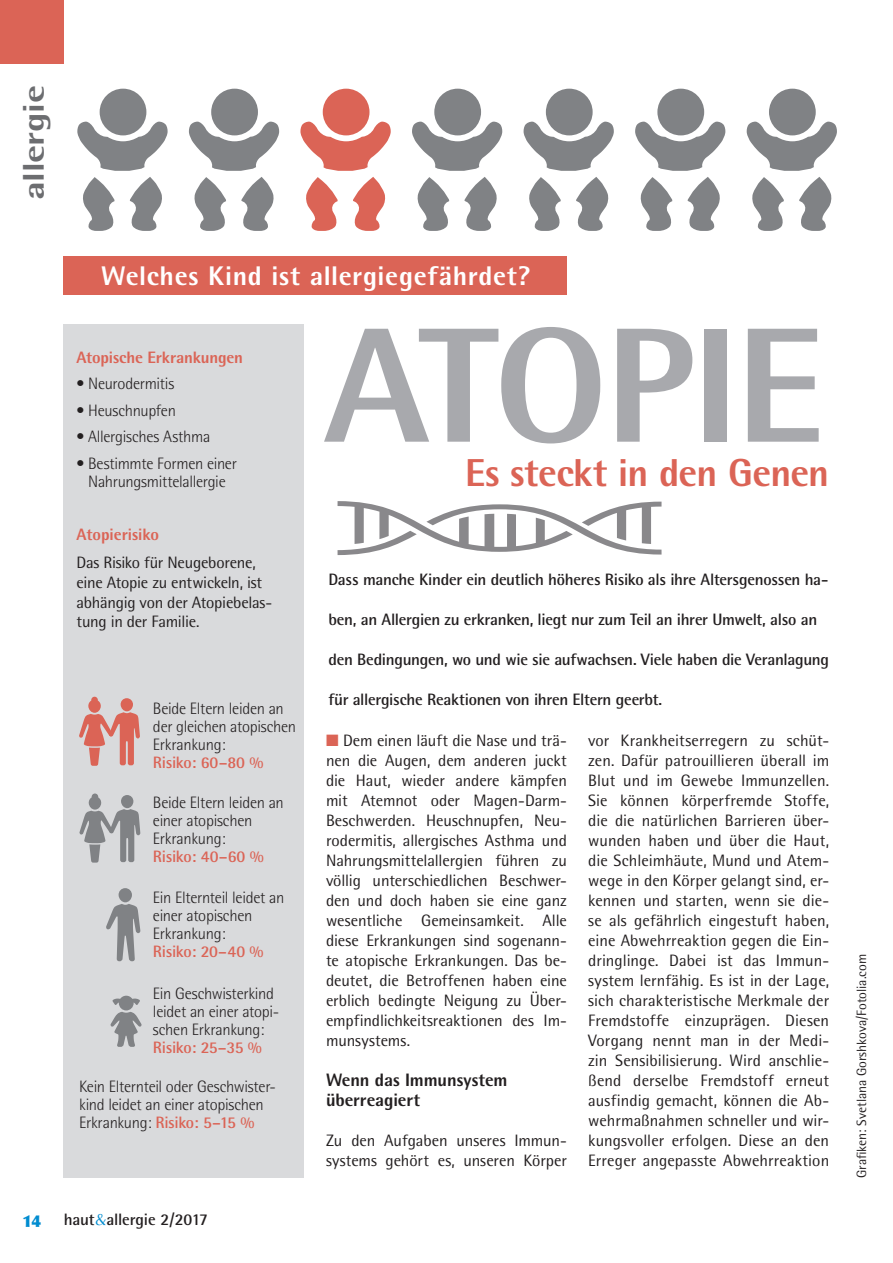
<style>
.page{position:relative;width:893px;height:1263px;background:#fff}
.page>*{position:absolute;margin:0;border:0;box-sizing:border-box;transform-origin:0 0}
.t1{font:800 163.65px "Rotis Semi Sans";letter-spacing:-.02em;color:#a8a9ad;scale:1.05 1}
.t2{font:800 39px "Rotis Semi Sans";letter-spacing:-.015em;color:#db6456}
.t3{font:800 30px "Rotis Semi Sans";letter-spacing:-.01em;color:#6c6d70;scale:1.25 1}
.t4{font:800 27px "Rotis Semi Sans";letter-spacing:.025em;color:#fff}
.t5{font:800 18px/20px "Rotis Semi Sans";letter-spacing:-.005em;color:#231f20}
.t6{font:16.5px/20px "Rotis Semi Sans";letter-spacing:-.01em;color:#231f20;text-align:justify}
.t7{font:300 16.5px/18px "Rotis Semi Sans";letter-spacing:-.015em;color:#231f20}
.t8{font:700 16.5px "Rotis Semi Sans";letter-spacing:-.02em;color:#231f20}
.t9{font:700 16.5px "Rotis Semi Sans";letter-spacing:-.025em;color:#db6456}
.t10{font:800 16.5px "Rotis Semi Sans";letter-spacing:-.01em;color:#db6456}
.t11{font:900 16.5px "Optima";color:#008cd0}
.t12{font:13.5px "Rotis Semi Sans";color:#231f20}
.s1{font-weight:700;color:#db6456}
.s2{color:#db6456}
.s3{font-family:"Optima";font-weight:400;color:#008cd0}
</style>
<div class="page">
<div style="left:100px;top:89px;width:46px;height:46px;background:#808285;border-radius:50%"></div>
<svg style="left:130px;top:177px;width:32px;height:54px"></svg>
<svg style="left:83px;top:177px;width:32px;height:54px"></svg>
<svg style="left:77px;top:122px;width:91px;height:49px"></svg>
<div style="left:211px;top:89px;width:47px;height:46px;background:#808285;border-radius:50%"></div>
<svg style="left:241px;top:177px;width:33px;height:54px"></svg>
<svg style="left:194px;top:177px;width:32px;height:54px"></svg>
<svg style="left:189px;top:122px;width:90px;height:49px"></svg>
<div style="left:323px;top:89px;width:46px;height:46px;background:#db6456;border-radius:50%"></div>
<svg style="left:353px;top:177px;width:33px;height:54px"></svg>
<svg style="left:306px;top:177px;width:32px;height:54px"></svg>
<svg style="left:300px;top:122px;width:91px;height:49px"></svg>
<div style="left:434px;top:89px;width:47px;height:46px;background:#808285;border-radius:50%"></div>
<svg style="left:464px;top:177px;width:33px;height:54px"></svg>
<svg style="left:417px;top:177px;width:32px;height:54px"></svg>
<svg style="left:412px;top:122px;width:91px;height:49px"></svg>
<div style="left:546px;top:89px;width:47px;height:46px;background:#808285;border-radius:50%"></div>
<svg style="left:576px;top:177px;width:33px;height:54px"></svg>
<svg style="left:529px;top:177px;width:32px;height:54px"></svg>
<svg style="left:523px;top:122px;width:91px;height:49px"></svg>
<div style="left:657px;top:89px;width:47px;height:46px;background:#808285;border-radius:50%"></div>
<svg style="left:688px;top:177px;width:32px;height:54px"></svg>
<svg style="left:640px;top:177px;width:32px;height:54px"></svg>
<svg style="left:635px;top:122px;width:91px;height:49px"></svg>
<div style="left:769px;top:89px;width:47px;height:46px;background:#808285;border-radius:50%"></div>
<svg style="left:799px;top:177px;width:33px;height:54px"></svg>
<svg style="left:752px;top:177px;width:32px;height:54px"></svg>
<svg style="left:746px;top:122px;width:91px;height:49px"></svg>
<svg style="left:338px;top:501px;width:324px;height:54px"></svg>
<div style="left:64px;top:324px;width:240px;height:854px;background:#d9dadc"></div>
<svg style="left:79px;top:793px;width:61px;height:70px"></svg>
<svg style="left:79px;top:697px;width:61px;height:69px"></svg>
<svg style="left:106px;top:904px;width:35px;height:57px"></svg>
<div style="left:118px;top:888px;width:14px;height:14px;background:#808285;border-radius:50%"></div>
<svg style="left:110px;top:996px;width:32px;height:51px"></svg>
<div style="left:0;top:0;width:64px;height:64px;background:#db6456"></div>
<div style="left:63px;top:256px;width:503px;height:39px;background:#db6456"></div>
<h3 class="t3" style="left:15px;top:200px;width:93px;rotate:-90deg">allergie</h3>
<h3 class="t4" style="left:101px;top:259px;width:430px">Welches Kind ist allergiegefährdet?</h3>
<p class="t10" style="left:77px;top:346px;width:168px">Atopische Erkrankungen</p>
<p class="t7" style="left:77px;top:374px;width:99px">• Neurodermitis</p>
<p class="t7" style="left:77px;top:401px;width:101px">• Heuschnupfen</p>
<p class="t7" style="left:77px;top:427px;width:135px">• Allergisches Asthma</p>
<p class="t7" style="left:77px;top:454px;width:162px;text-align:center">• Bestimmte Formen einer<br>Nahrungsmittelallergie</p>
<p class="t10" style="left:77px;top:524px;width:84px">Atopierisiko</p>
<p class="t6" style="left:77px;top:552px;width:197px;text-align:left">Das Risiko für Neugeborene, eine Atopie zu entwickeln, ist abhängig von der Atopiebelas&shy;tung in der Familie.</p>
<p class="t7" style="left:153px;top:699px;width:145px">Beide Eltern leiden an der gleichen atopischen<br>Erkrankung:</p>
<p class="t9" style="left:153px;top:752px;width:112px">Risiko: 60–80 %</p>
<p class="t7" style="left:153px;top:793px;width:132px">Beide Eltern leiden an einer atopischen<br>Erkrankung:</p>
<p class="t9" style="left:153px;top:846px;width:112px">Risiko: 40–60 %</p>
<p class="t7" style="left:153px;top:888px;width:133px">Ein Elternteil leidet an einer atopischen<br>Erkrankung:</p>
<p class="t9" style="left:153px;top:941px;width:112px">Risiko: 20–40 %</p>
<p class="t7" style="left:153px;top:985px;width:128px">Ein Geschwisterkind leidet an einer atopi&shy;schen Erkrankung:</p>
<p class="t9" style="left:153px;top:1038px;width:110px">Risiko: 25–35 %</p>
<p class="t7" style="left:79px;top:1077px;width:198px">Kein Elternteil oder Geschwister&shy;kind leidet an einer atopischen<br>Erkrankung: <span class="s1">Risiko: 5–15 %</span></p>
<h1 class="t1" style="left:324px;top:282px;width:478px">ATOPIE</h1>
<h2 class="t2" style="left:465px;top:448px;width:366px">Es steckt in den Genen</h2>
<p class="t8" style="left:328px;top:569px;width:501px">Dass manche Kinder ein deutlich höheres Risiko als ihre Altersgenossen ha-</p>
<p class="t8" style="left:328px;top:609px;width:490px">ben, an Allergien zu erkranken, liegt nur zum Teil an ihrer Umwelt, also an</p>
<p class="t8" style="left:328px;top:649px;width:502px">den Bedingungen, wo und wie sie aufwachsen. Viele haben die Veranlagung</p>
<p class="t8" style="left:328px;top:689px;width:335px">für allergische Reaktionen von ihren Eltern geerbt.</p>
<p class="t6" style="left:588px;top:730px;width:242px">vor Krankheitserregern zu schüt&shy;zen. Dafür patrouillieren überall im Blut und im Gewebe Immunzellen.<br>Sie können körperfremde Stoffe, die die natürlichen Barrieren über&shy;wunden haben und über die Haut, die Schleimhäute, Mund und Atem&shy;wege in den Körper gelangt sind, er&shy;kennen und starten, wenn sie die&shy;se als gefährlich eingestuft haben, eine Abwehrreaktion gegen die Ein&shy;dringlinge. Dabei ist das Immun&shy;system lernfähig. Es ist in der Lage, sich charakteristische Merkmale der Fremdstoffe einzuprägen. Diesen Vorgang nennt man in der Medi&shy;zin Sensibilisierung. Wird anschlie&shy;ßend derselbe Fremdstoff erneut ausfindig gemacht, können die Ab&shy;wehrmaßnahmen schneller und wir&shy;kungsvoller erfolgen. Diese an den Erreger angepasste Abwehrreaktion</p>
<p class="t6" style="left:326px;top:730px;width:242px"><span class="s2">■</span> Dem einen läuft die Nase und trä&shy;nen die Augen, dem anderen juckt die Haut, wieder andere kämpfen mit Atemnot oder Magen-Darm-Beschwerden. Heuschnupfen, Neu&shy;rodermitis, allergisches Asthma und Nahrungsmittelallergien führen zu völlig unterschiedlichen Beschwer&shy;den und doch haben sie eine ganz wesentliche Gemeinsamkeit. Alle diese Erkrankungen sind sogenann&shy;te atopische Erkrankungen. Das be&shy;deutet, die Betroffenen haben eine erblich bedingte Neigung zu Über&shy;empfindlichkeitsreaktionen des Im&shy;munsystems.</p>
<p class="t5" style="left:326px;top:1069px;width:183px">Wenn das Immunsystem überreagiert</p>
<p class="t6" style="left:326px;top:1130px;width:242px">Zu den Aufgaben unseres Immun&shy;systems gehört es, unseren Körper</p>
<p class="t11" style="left:23px;top:1211px;width:20px">14</p>
<p class="t8" style="left:64px;top:1209px;width:146px">haut<span class="s3">&amp;</span>allergie 2/2017</p>
<p class="t12" style="left:854px;top:1178px;width:226px;rotate:-90deg">Grafiken: Svetlana Gorshkova/Fotolia.com</p>
</div>
